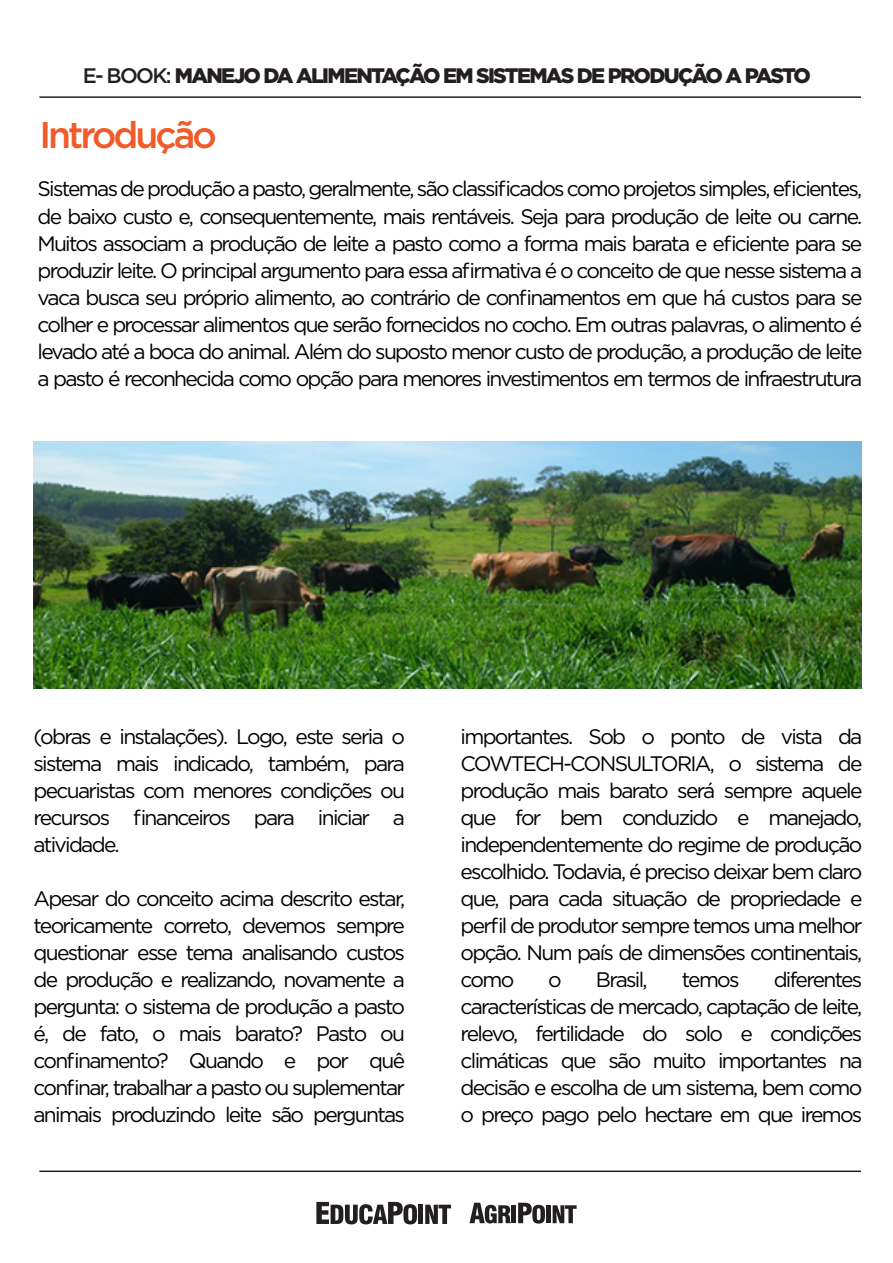
<style>
.page{position:relative;width:893px;height:1263px;background:#fff}
.page>*{position:absolute;margin:0;border:0;box-sizing:border-box;transform-origin:0 0}
.t1{font:500 37.05px "Gotham";letter-spacing:-.08em;color:#f15a29}
.t2{font:21px/27px "Gotham";letter-spacing:-.08em;color:#000001;text-align:justify}
.t3{font:900 21px "Gotham";letter-spacing:-.08em;color:#231f20}
.s1{font-weight:500}
</style>
<div class="page">
<hr style="left:39px;top:96px;width:822px;height:2px;background:#231f20">
<hr style="left:39px;top:1170px;width:822px;height:2px;background:#231f20">
<svg style="left:469px;top:1203px;width:42px;height:20px"></svg>
<hr style="left:512px;top:1205px;width:4px;height:18px;background:#231f20">
<svg style="left:518px;top:1203px;width:27px;height:20px"></svg>
<div style="left:546px;top:1205px;width:5px;height:18px;background:#231f20"></div>
<svg style="left:553px;top:1205px;width:24px;height:18px"></svg>
<svg style="left:316px;top:1202px;width:101px;height:22px"></svg>
<hr style="left:419px;top:1205px;width:4px;height:19px;background:#231f20">
<svg style="left:425px;top:1205px;width:26px;height:19px"></svg>
<img style="left:34px;top:441px;width:828px;height:248px">
<p class="t3" style="left:83px;top:61px;width:730px"><span class="s1">E- BOOK:</span> MANEJO DA ALIMENTAÇÃO EM SISTEMAS DE PRODUÇÃO A PASTO</p>
<h1 class="t1" style="left:39px;top:110px;width:179px">Introdução</h1>
<p class="t2" style="left:38px;top:175px;width:826px">Sistemas de produção a pasto, geralmente, são classificados como projetos simples, eficientes, de baixo custo e, consequentemente, mais rentáveis. Seja para produção de leite ou carne.<br>Muitos associam a produção de leite a pasto como a forma mais barata e eficiente para se produzir leite. O principal argumento para essa afirmativa é o conceito de que nesse sistema a vaca busca seu próprio alimento, ao contrário de confinamentos em que há custos para se colher e processar alimentos que serão fornecidos no cocho. Em outras palavras, o alimento é levado até a boca do animal. Além do suposto menor custo de produção, a produção de leite a pasto é reconhecida como opção para menores investimentos em termos de infraestrutura</p>
<p class="t2" style="left:34px;top:723px;width:373px">(obras e instalações). Logo, este seria o sistema mais indicado, também, para pecuaristas com menores condições ou recursos financeiros para iniciar a atividade.</p>
<p class="t2" style="left:34px;top:885px;width:373px">Apesar do conceito acima descrito estar, teoricamente correto, devemos sempre questionar esse tema analisando custos de produção e realizando, novamente a pergunta: o sistema de produção a pasto é, de fato, o mais barato? Pasto ou confinamento? Quando e por quê confinar, trabalhar a pasto ou suplementar animais produzindo leite são perguntas</p>
<p class="t2" style="left:460px;top:723px;width:403px">importantes. Sob o ponto de vista da COWTECH-CONSULTORIA, o sistema de produção mais barato será sempre aquele que for bem conduzido e manejado, independentemente do regime de produção escolhido. Todavia, é preciso deixar bem claro que, para cada situação de propriedade e perfil de produtor sempre temos uma melhor opção. Num país de dimensões continentais, como</p>
<p class="t2" style="left:460px;top:966px;width:403px;text-indent:313px">diferentes características de mercado, captação de leite, relevo, fertilidade do solo e condições climáticas que são muito importantes na decisão e escolha de um sistema, bem como o preço pago pelo hectare em que iremos</p>
<p class="t2" style="left:548px;top:966px;width:15px">o</p>
<p class="t2" style="left:596px;top:966px;width:53px">Brasil,</p>
<p class="t2" style="left:682px;top:966px;width:59px">temos</p>
</div>
